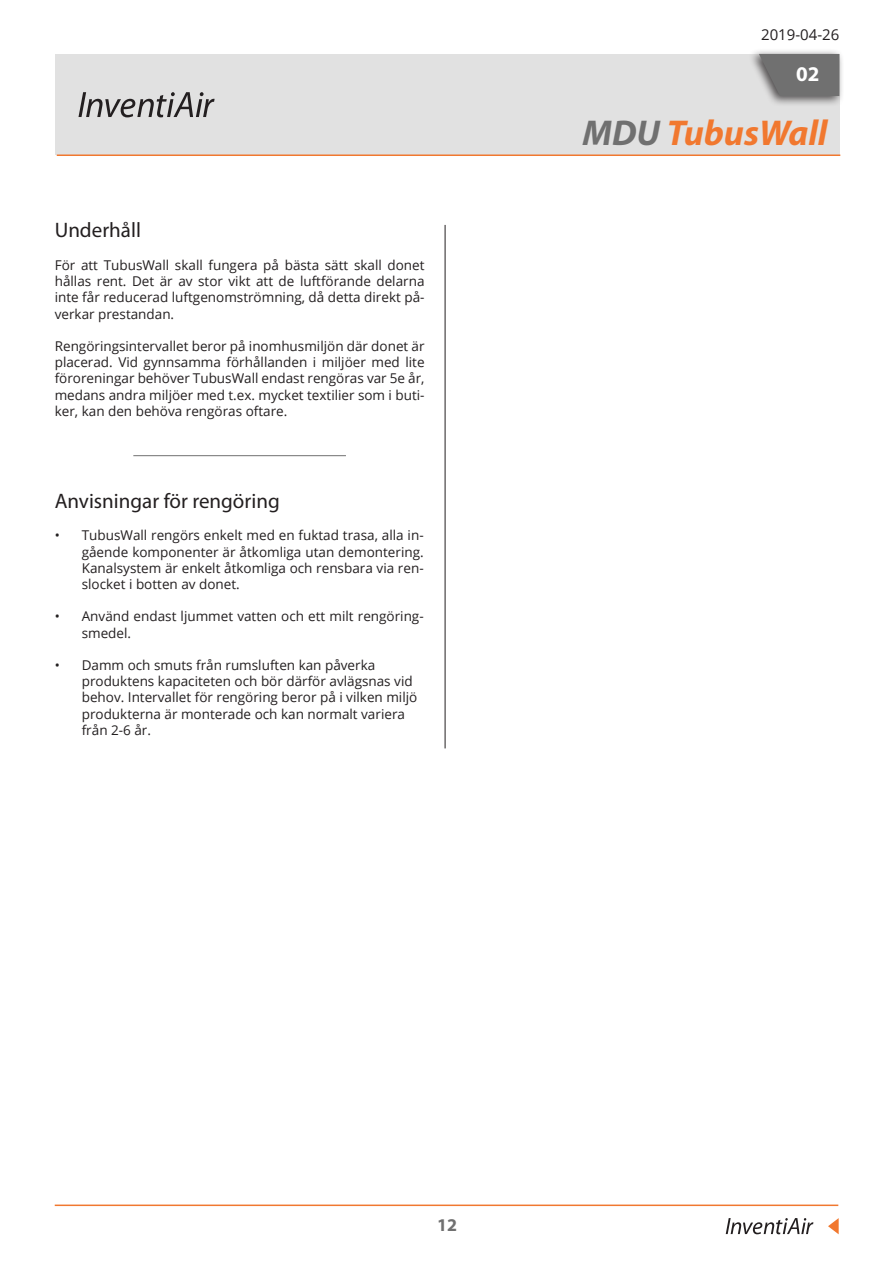
<style>
.page{position:relative;width:893px;height:1263px;background:#fff}
.page>*{position:absolute;margin:0;border:0;box-sizing:border-box;transform-origin:0 0}
.t1{font:italic 700 36px "Myriad Pro";color:#f1782f}
.t2{font:21px "Myriad Pro";color:#231f20}
.t3{font:700 21px "Myriad Pro";color:#fff}
.t4{font:700 18px "Myriad Pro";color:#707070}
.t5{font:15px "Open Sans";color:#231f20}
.t6{font:13.5px/16.2px "Open Sans";color:#231f20;text-align:justify}
.s1{color:#707070}
</style>
<div class="page">
<div style="left:55px;top:54px;width:784px;height:100px;background:#e1e1e1"></div>
<svg style="left:78px;top:92px;width:137px;height:25px"></svg>
<div style="left:748px;top:48px;width:96px;height:58px;background:#231f20;opacity:.75"></div>
<svg style="left:759px;top:54px;width:80px;height:42px;background:#777"></svg>
<hr style="left:57px;top:154px;width:783px;height:2px;background:#f1782f">
<svg style="left:726px;top:1218px;width:87px;height:16px"></svg>
<svg style="left:828px;top:1218px;width:11px;height:16px"></svg>
<hr style="left:55px;top:1204px;width:783px;height:2px;background:#f1782f">
<hr style="left:445px;top:225px;width:1px;height:523px;background:#231f20">
<hr style="left:133px;top:455px;width:213px;height:1px;background:#707070">
<p class="t2" style="left:55px;top:217px;width:88px">Underhåll</p>
<p class="t6" style="left:55px;top:257px;width:371px">För att TubusWall skall fungera på bästa sätt skall donet hållas rent. Det är av stor vikt att de luftförande delarna inte får reducerad luftgenomströmning, då detta direkt på&shy;verkar prestandan.</p>
<p class="t6" style="left:55px;top:338px;width:371px">Rengöringsintervallet beror på inomhusmiljön där donet är placerad. Vid gynnsamma förhållanden i miljöer med lite föroreningar behöver TubusWall endast rengöras var 5e år, medans andra miljöer med t.ex. mycket textilier som i buti&shy;ker, kan den behöva rengöras oftare.</p>
<p class="t2" style="left:55px;top:488px;width:226px">Anvisningar för rengöring</p>
<p class="t6" style="left:82px;top:527px;width:343px;text-indent:-27px">• TubusWall rengörs enkelt med en fuktad trasa, alla in&shy;gående komponenter är åtkomliga utan demontering.<br>Kanalsystem är enkelt åtkomliga och rensbara via ren&shy;slocket i botten av donet.</p>
<p class="t6" style="left:82px;top:608px;width:343px;text-indent:-27px">• Använd endast ljummet vatten och ett milt rengöring&shy;smedel.</p>
<p class="t6" style="left:82px;top:657px;width:337px;text-align:left;text-indent:-27px">• Damm och smuts från rumsluften kan påverka produktens kapaciteten och bör därför avlägsnas vid behov. Intervallet för rengöring beror på i vilken miljö produkterna är monterade och kan normalt variera från 2-6 år.</p>
<p class="t5" style="left:761px;top:24px;width:80px">2019-04-26</p>
<p class="t3" style="left:796px;top:60px;width:25px">02</p>
<p class="t1" style="left:582px;top:109px;width:246px"><span class="s1">MDU</span> TubusWall</p>
<p class="t4" style="left:437px;top:1213px;width:21px">12</p>
</div>
